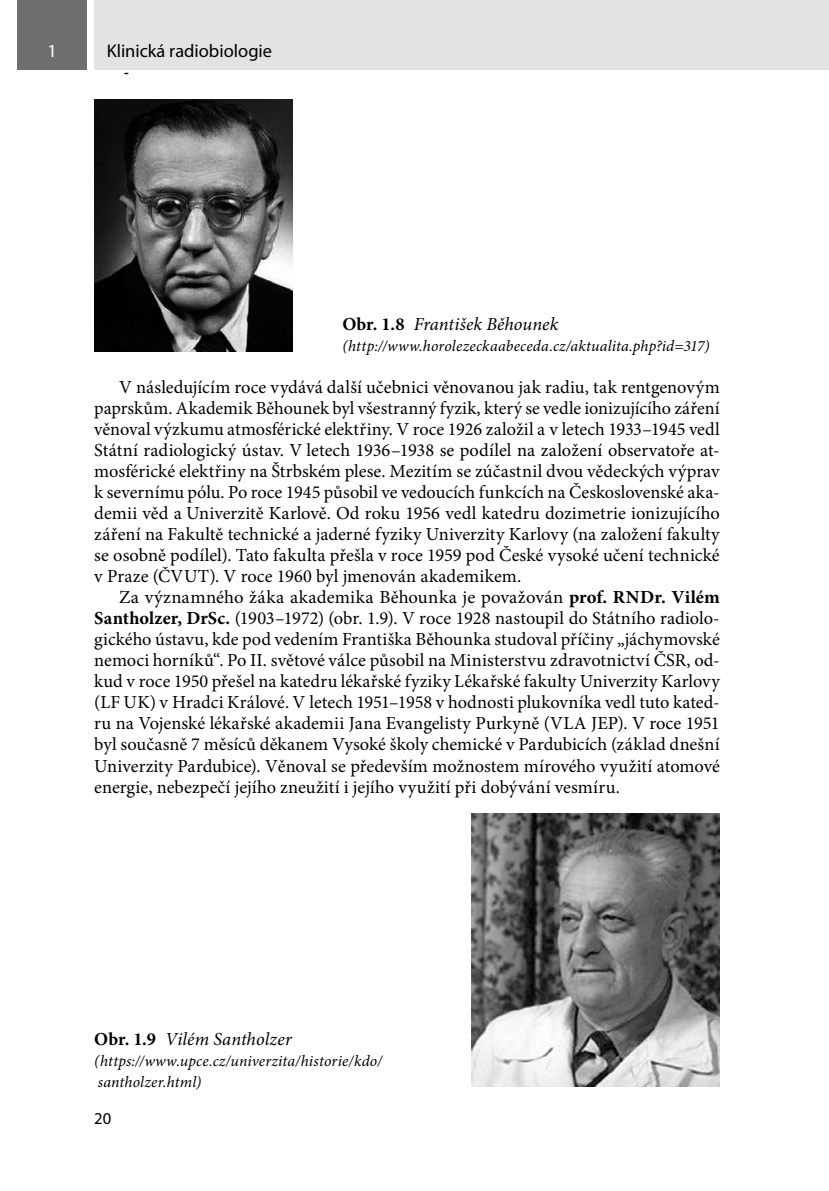
<style>
.page{position:relative;width:829px;height:1191px;background:#fff}
.page>*{position:absolute;margin:0;border:0;box-sizing:border-box;transform-origin:0 0}
.text{font:18.38px/21px "Minion Pro";letter-spacing:.005em;color:#000;text-align:justify}
._6_tabulka_obrazek_p{font:italic 18.38px "Minion Pro";letter-spacing:.005em;color:#000}
.t1{font:18.38px "Myriad Pro";color:#000}
.t2{font:18.38px "Myriad Pro";color:#fff}
.t3{font:16.62px "Myriad Pro";color:#000}
._6_tabulka_obrazek_p-2{font:italic 15.75px/21px "Minion Pro";letter-spacing:.01em;color:#000}
.t4{font:14px "Arial";color:#000}
.s1{font-weight:700;font-style:normal}
.s2{font-weight:700}
</style>
<div class="page">
<div style="left:17px;top:0;width:70px;height:69px;background:#706f6f"></div>
<div style="left:94px;top:0;width:734px;height:69px;background:#e3e3e3"></div>
<img style="left:94px;top:99px;width:199px;height:252px">
<img style="left:471px;top:813px;width:248px;height:273px">
<p class="t2" style="left:47px;top:40px;width:11px">1</p>
<p class="t1" style="left:107px;top:40px;width:167px">Klinická radiobiologie</p>
<p class="t4" style="left:124px;top:62px;width:6px">-</p>
<p class="_6_tabulka_obrazek_p" style="left:342px;top:312px;width:217px"><span class="s1">Obr. 1.8</span> František Běhounek</p>
<p class="_6_tabulka_obrazek_p-2" style="left:342px;top:336px;width:368px">(http://www.horolezeckaabeceda.cz/aktualita.php?id=317)</p>
<p class="text" style="left:94px;top:377px;width:627px;text-indent:25px">V následujícím roce vydává další učebnici věnovanou jak radiu, tak rentgenovým paprskům. Akademik Běhounek byl všestranný fyzik, který se vedle ionizujícího záření věnoval výzkumu atmosférické elektřiny. V roce 1926 založil a v letech 1933–1945 vedl Státní radiologický ústav. V letech 1936–1938 se podílel na založení observatoře at&shy;mosférické elektřiny na Štrbském plese. Mezitím se zúčastnil dvou vědeckých výprav k severnímu pólu. Po roce 1945 působil ve vedoucích funkcích na Československé aka&shy;demii věd a Univerzitě Karlově. Od roku 1956 vedl katedru dozimetrie ionizujícího záření na Fakultě technické a jaderné fyziky Univerzity Karlovy (na založení fakulty se osobně podílel). Tato fakulta přešla v roce 1959 pod České vysoké učení technické v Praze (ČVUT). V roce 1960 byl jmenován akademikem.</p>
<p class="text" style="left:94px;top:587px;width:627px;text-indent:25px">Za významného žáka akademika Běhounka je považován <span class="s2">prof. RNDr. Vilém Santholzer, DrSc.</span> (1903–1972) (obr. 1.9). V roce 1928 nastoupil do Státního radiolo&shy;gického ústavu, kde pod vedením Františka Běhounka studoval příčiny „jáchymovské nemoci horníků“. Po II. světové válce působil na Ministerstvu zdravotnictví ČSR, od&shy;kud v roce 1950 přešel na katedru lékařské fyziky Lékařské fakulty Univerzity Karlovy (LF UK) v Hradci Králové. V letech 1951–1958 v hodnosti plukovníka vedl tuto kated&shy;ru na Vojenské lékařské akademii Jana Evangelisty Purkyně (VLA JEP). V roce 1951 byl současně 7 měsíců děkanem Vysoké školy chemické v Pardubicích (základ dnešní Univerzity Pardubice). Věnoval se především možnostem mírového využití atomové energie, nebezpečí jejího zneužití i jejího využití při dobývání vesmíru.</p>
<p class="_6_tabulka_obrazek_p" style="left:94px;top:1026px;width:199px"><span class="s1">Obr. 1.9</span> Vilém Santholzer</p>
<p class="_6_tabulka_obrazek_p-2" style="left:94px;top:1050px;width:289px">(https://www.upce.cz/univerzita/historie/kdo/ santholzer.html)</p>
<p class="t3" style="left:94px;top:1108px;width:18px">20</p>
</div>
